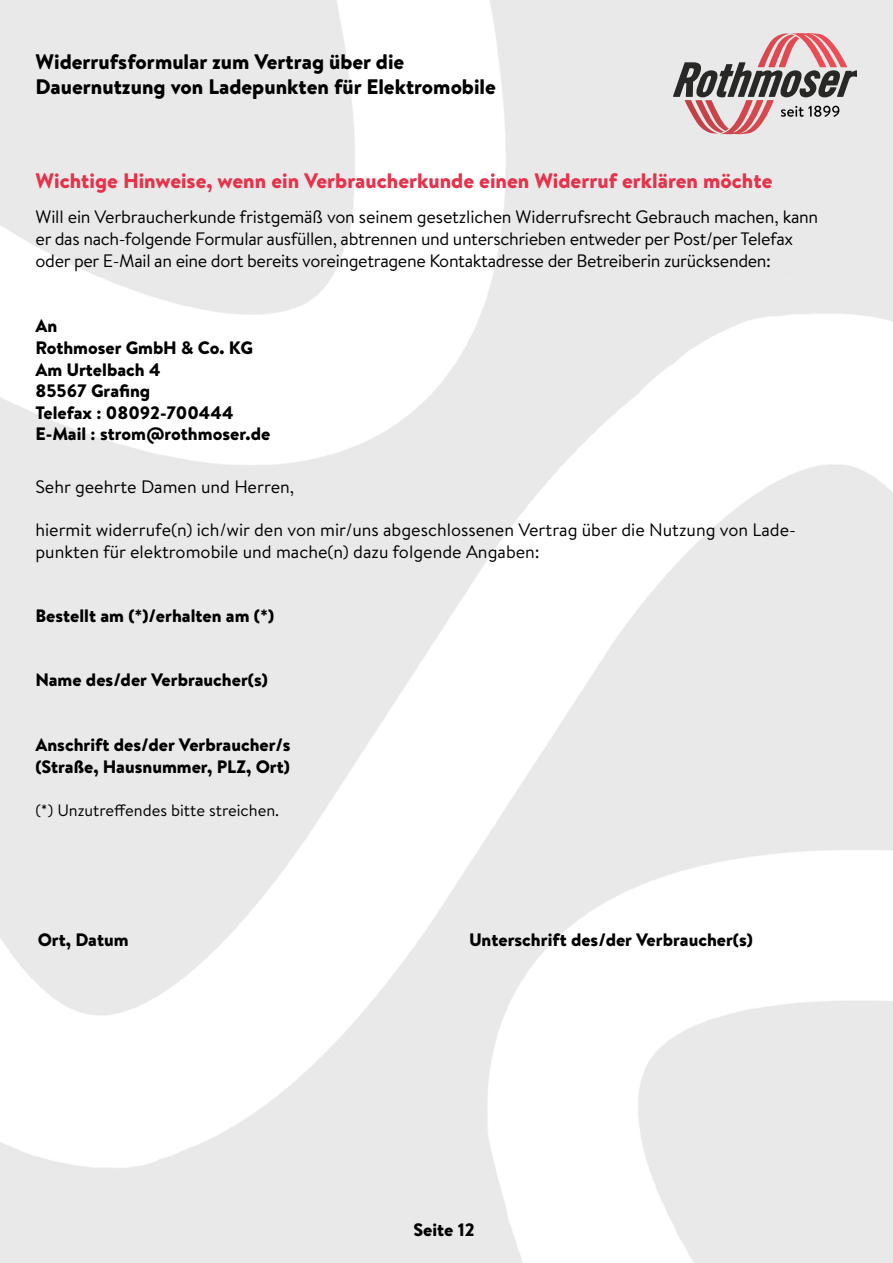
<style>
.page{position:relative;width:893px;height:1263px;background:#fff}
.page>*{position:absolute;margin:0;border:0;box-sizing:border-box;transform-origin:0 0}
.t1{font:900 21px/25.2px "Brandon Text";color:#000}
.t2{font:900 21px "Brandon Text";color:#e6324b}
.t3{font:18px/21.6px "Brandon Text";letter-spacing:-.01em;color:#000}
.t4{font:900 18px/21.6px "Brandon Text";color:#000}
.t5{font:16.5px "Brandon Text";color:#000}
</style>
<div class="page">
<img style="left:1px;top:0;width:892px;height:1263px">
<svg style="left:673px;top:33px;width:183px;height:101px;background:#c2aeae"></svg>
<p class="t1" style="left:36px;top:48px;width:462px">Widerrufsformular zum Vertrag über die<br>Dauernutzung von Ladepunkten für Elektromobile</p>
<p class="t2" style="left:36px;top:166px;width:738px">Wichtige Hinweise, wenn ein Verbraucherkunde einen Widerruf erklären möchte</p>
<p class="t3" style="left:36px;top:206px;width:784px">Will ein Verbraucherkunde fristgemäß von seinem gesetzlichen Widerrufsrecht Gebrauch machen, kann er das nach-folgende Formular ausfüllen, abtrennen und unterschrieben entweder per Post/per Telefax oder per E-Mail an eine dort bereits voreingetragene Kontaktadresse der Betreiberin zurücksenden:</p>
<p class="t4" style="left:35px;top:315px;width:23px">An</p>
<p class="t4" style="left:35px;top:337px;width:219px">Rothmoser GmbH &amp; Co. KG</p>
<p class="t4" style="left:35px;top:358px;width:127px">Am Urtelbach 4</p>
<p class="t4" style="left:35px;top:380px;width:116px">85567 Grafing</p>
<p class="t4" style="left:35px;top:401px;width:236px">Telefax : 08092-700444<br>E-Mail : strom@rothmoser.de</p>
<p class="t3" style="left:35px;top:475px;width:260px">Sehr geehrte Damen und Herren,</p>
<p class="t3" style="left:35px;top:518px;width:762px">hiermit widerrufe(n) ich/wir den von mir/uns abgeschlossenen Vertrag über die Nutzung von Lade&shy;punkten für elektromobile und mache(n) dazu folgende Angaben:</p>
<p class="t4" style="left:35px;top:604px;width:240px">Bestellt am (*)/erhalten am (*)</p>
<p class="t4" style="left:35px;top:669px;width:234px">Name des/der Verbraucher(s)</p>
<p class="t4" style="left:35px;top:734px;width:257px">Anschrift des/der Verbraucher/s (Straße, Hausnummer, PLZ, Ort)</p>
<p class="t5" style="left:35px;top:799px;width:245px">(*) Unzutreffendes bitte streichen.</p>
<p class="t4" style="left:38px;top:928px;width:92px">Ort, Datum</p>
<p class="t4" style="left:469px;top:928px;width:285px">Unterschrift des/der Verbraucher(s)</p>
<p class="t4" style="left:413px;top:1219px;width:63px">Seite 12</p>
</div>
